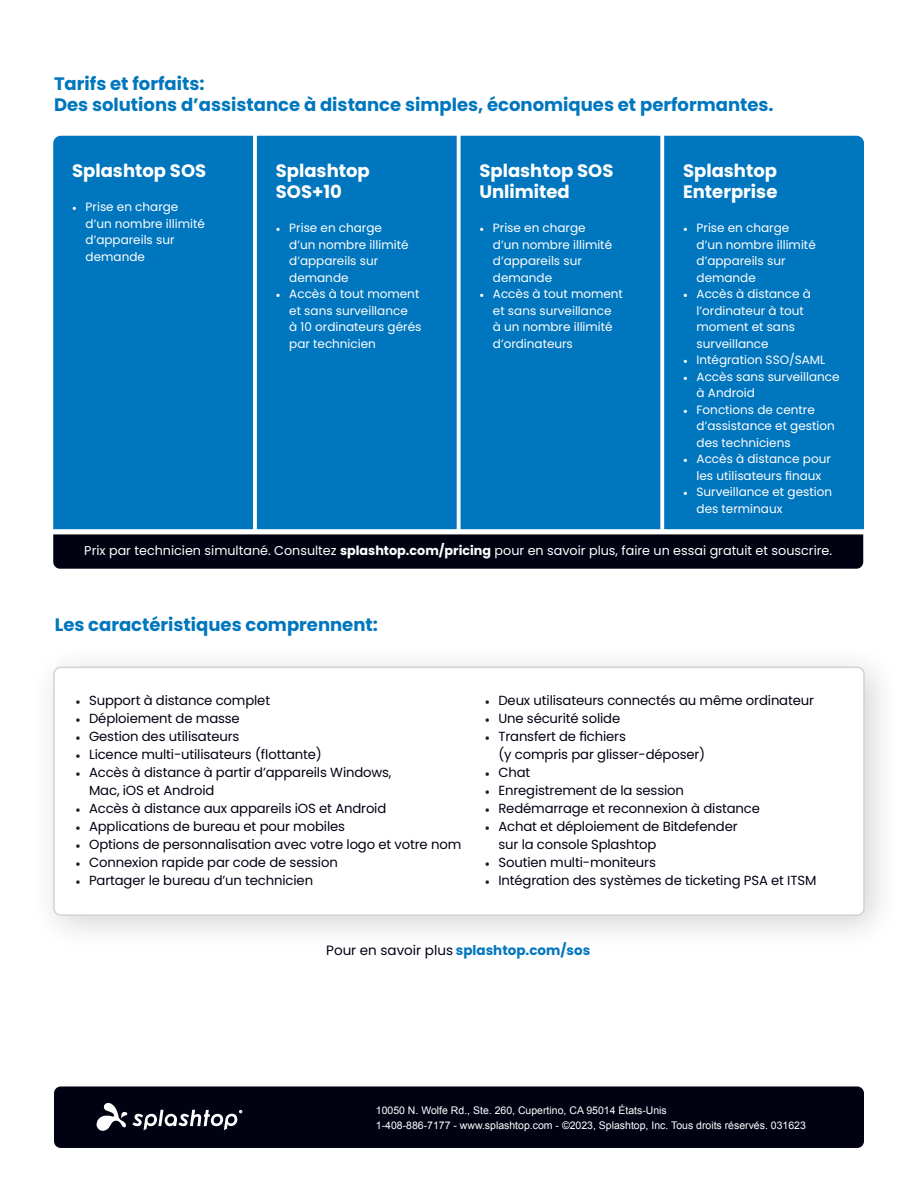
<style>
.page{position:relative;width:918px;height:1188px;background:#fff}
.page>*{position:absolute;margin:0;border:0;box-sizing:border-box;transform-origin:0 0}
.t1{font:700 18px/21px "Poppins";color:#0076be}
.t2{font:700 18px/21px "Poppins";color:#fff}
.t3{font:700 13.5px "Poppins";color:#0076be}
.t4{font:13.2px/18px "Poppins";letter-spacing:-.01em;color:#000212}
.t5{font:12.75px "Poppins";color:#fff}
.t6{font:12px/16.5px "Poppins";color:#fff}
.t7{font:10.5px "Arial";color:#fff}
.s1{font-family:"Minion Pro"}
.s2{font-weight:700}
.s3{font-family:"Minion Pro";color:#231f20}
.s4{font-weight:400;color:#000212}
</style>
<div class="page">
<div style="left:30px;top:643px;width:872px;height:310px;background:#231f20;opacity:.2"></div>
<div style="left:54px;top:667px;width:810px;height:248px;background:#fff;border-radius:7px"></div>
<div style="left:53px;top:667px;width:812px;height:249px;border:2px solid #d1d3da;border-radius:7px"></div>
<div style="left:53px;top:135px;width:201px;height:395px;background:#0076be"></div>
<div style="left:256px;top:135px;width:201px;height:395px;background:#0076be"></div>
<div style="left:460px;top:135px;width:201px;height:395px;background:#0076be"></div>
<div style="left:664px;top:135px;width:200px;height:395px;background:#0076be"></div>
<div style="left:54px;top:1086px;width:810px;height:62px;background:#000212;border-radius:7px"></div>
<svg style="left:96px;top:1103px;width:146px;height:28px"></svg>
<div style="left:53px;top:534px;width:810px;height:35px;background:#000212"></div>
<p class="t1" style="left:54px;top:73px;width:721px">Tarifs et forfaits:<br>Des solutions d’assistance à distance simples, économiques et performantes.</p>
<p class="t2" style="left:72px;top:160px;width:136px">Splashtop SOS</p>
<p class="t6" style="left:86px;top:199px;width:121px;text-indent:-14px"><span class="s1">•</span> Prise en charge d’un nombre illimité d’appareils sur demande</p>
<p class="t2" style="left:276px;top:160px;width:95px">Splashtop<br>SOS+10</p>
<p class="t6" style="left:289px;top:220px;width:121px;text-indent:-14px"><span class="s1">•</span> Prise en charge d’un nombre illimité d’appareils sur demande</p>
<p class="t6" style="left:289px;top:286px;width:134px;text-indent:-14px"><span class="s1">•</span> Accès à tout moment et sans surveillance<br>à 10 ordinateurs gérés par technicien</p>
<p class="t2" style="left:479px;top:160px;width:136px">Splashtop SOS<br>Unlimited</p>
<p class="t6" style="left:493px;top:220px;width:121px;text-indent:-14px"><span class="s1">•</span> Prise en charge d’un nombre illimité d’appareils sur demande</p>
<p class="t6" style="left:493px;top:286px;width:132px;text-indent:-14px"><span class="s1">•</span> Accès à tout moment et sans surveillance<br>à un nombre illimité d’ordinateurs</p>
<p class="t2" style="left:683px;top:160px;width:96px">Splashtop<br>Enterprise</p>
<p class="t6" style="left:697px;top:220px;width:121px;text-indent:-14px"><span class="s1">•</span> Prise en charge d’un nombre illimité d’appareils sur demande</p>
<p class="t6" style="left:697px;top:286px;width:116px;text-indent:-14px"><span class="s1">•</span> Accès à distance à l’ordinateur à tout moment et sans surveillance</p>
<p class="t6" style="left:683px;top:352px;width:144px"><span class="s1">•</span> Intégration SSO/SAML</p>
<p class="t6" style="left:697px;top:368px;width:145px;text-indent:-14px"><span class="s1">•</span> Accès sans surveillance à Android</p>
<p class="t6" style="left:697px;top:401px;width:140px;text-indent:-14px"><span class="s1">•</span> Fonctions de centre d’assistance et gestion des techniciens</p>
<p class="t6" style="left:683px;top:451px;width:149px;text-align:center"><span class="s1">•</span> Accès à distance pour les utilisateurs finaux</p>
<p class="t6" style="left:697px;top:484px;width:137px;text-indent:-14px"><span class="s1">•</span> Surveillance et gestion des terminaux</p>
<p class="t5" style="left:84px;top:543px;width:749px">Prix par technicien simultané. Consultez <span class="s2">splashtop.com/pricing</span> pour en savoir plus, faire un essai gratuit et souscrire.</p>
<p class="t1" style="left:55px;top:615px;width:325px">Les caractéristiques comprennent:</p>
<p class="t4" style="left:76px;top:692px;width:196px"><span class="s3">•</span> Support à distance complet</p>
<p class="t4" style="left:76px;top:710px;width:166px"><span class="s3">•</span> Déploiement de masse</p>
<p class="t4" style="left:76px;top:728px;width:165px"><span class="s3">•</span> Gestion des utilisateurs</p>
<p class="t4" style="left:76px;top:746px;width:248px"><span class="s3">•</span> Licence multi-utilisateurs (flottante)</p>
<p class="t4" style="left:89px;top:764px;width:304px;text-indent:-14px"><span class="s3">•</span> Accès à distance à partir d’appareils Windows,<br>Mac, iOS et Android</p>
<p class="t4" style="left:76px;top:800px;width:312px"><span class="s3">•</span> Accès à distance aux appareils iOS et Android</p>
<p class="t4" style="left:76px;top:818px;width:271px"><span class="s3">•</span> Applications de bureau et pour mobiles</p>
<p class="t4" style="left:76px;top:836px;width:387px"><span class="s3">•</span> Options de personnalisation avec votre logo et votre nom</p>
<p class="t4" style="left:76px;top:854px;width:264px"><span class="s3">•</span> Connexion rapide par code de session</p>
<p class="t4" style="left:76px;top:872px;width:239px"><span class="s3">•</span> Partager le bureau d’un technicien</p>
<p class="t4" style="left:485px;top:692px;width:331px"><span class="s3">•</span> Deux utilisateurs connectés au même ordinateur</p>
<p class="t4" style="left:485px;top:710px;width:137px"><span class="s3">•</span> Une sécurité solide</p>
<p class="t4" style="left:498px;top:728px;width:208px;text-indent:-14px"><span class="s3">•</span> Transfert de fichiers<br>(y compris par glisser-déposer)</p>
<p class="t4" style="left:485px;top:764px;width:47px"><span class="s3">•</span> Chat</p>
<p class="t4" style="left:485px;top:782px;width:201px"><span class="s3">•</span> Enregistrement de la session</p>
<p class="t4" style="left:485px;top:800px;width:277px"><span class="s3">•</span> Redémarrage et reconnexion à distance</p>
<p class="t4" style="left:498px;top:818px;width:241px;text-indent:-14px"><span class="s3">•</span> Achat et déploiement de Bitdefender sur la console Splashtop</p>
<p class="t4" style="left:485px;top:854px;width:173px"><span class="s3">•</span> Soutien multi-moniteurs</p>
<p class="t4" style="left:485px;top:872px;width:333px"><span class="s3">•</span> Intégration des systèmes de ticketing PSA et ITSM</p>
<p class="t3" style="left:326px;top:943px;width:266px"><span class="s4">Pour en savoir plus</span> splashtop.com/sos</p>
<p class="t7" style="left:376px;top:1103px;width:293px">10050 N. Wolfe Rd., Ste. 260, Cupertino, CA 95014 États-Unis</p>
<p class="t7" style="left:376px;top:1118px;width:432px">1-408-886-7177 - www.splashtop.com - ©2023, Splashtop, Inc. Tous droits réservés. 031623</p>
</div>
